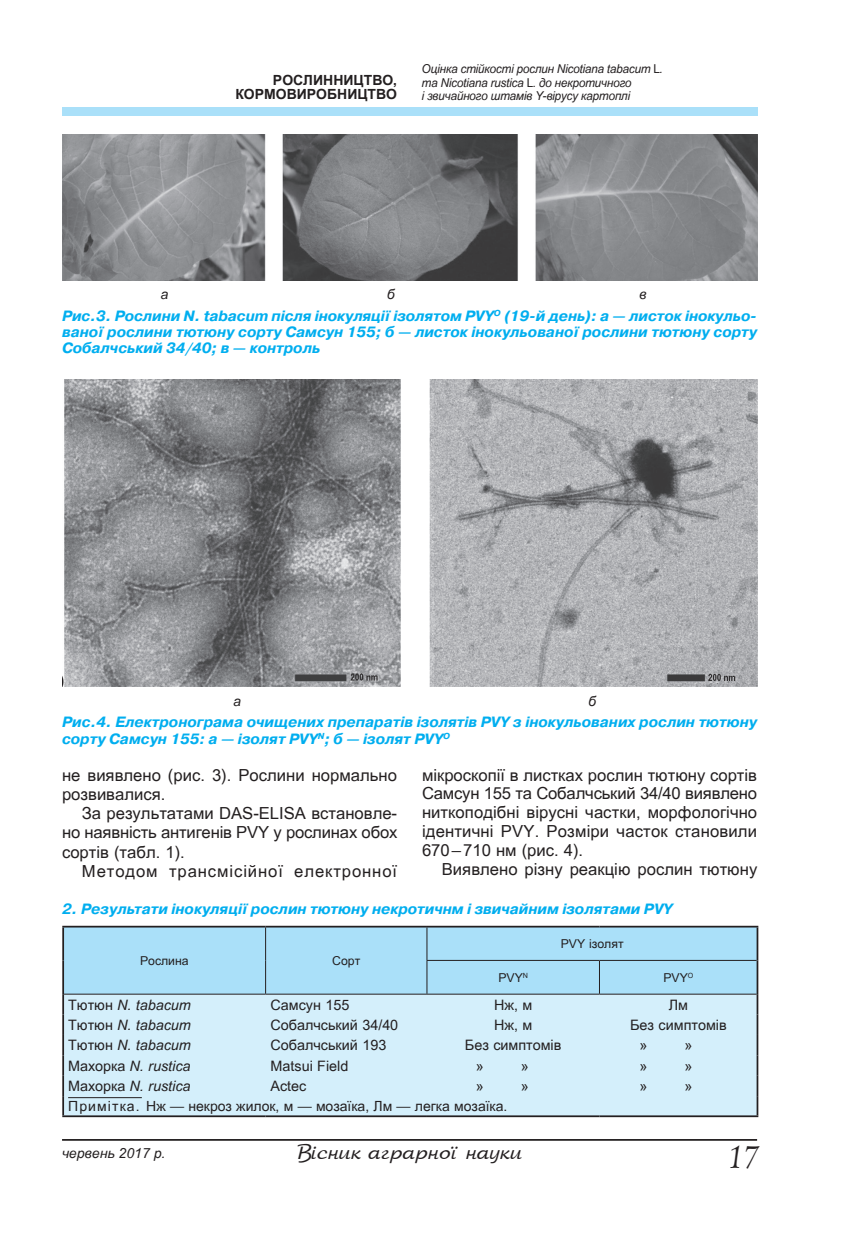
<style>
.page{position:relative;width:844px;height:1241px;background:#fff}
.page>*{position:absolute;margin:0;border:0;box-sizing:border-box;transform-origin:0 0}
.t1{font:italic 31.5px "Lazurski C";color:#231f20}
.t2{font:21px "AS Arbat";color:#231f20}
.t3{font:16.62px/18.9px "Visnyk";color:#231f20;text-align:justify}
.t4{font:16.62px "Visnyk";letter-spacing:.055em;color:#231f20}
.t5{font:italic 700 14.88px/16.4px "Pragmatica C";color:#00aeef;text-align:justify}
.t6{font:14.35px "Visnyk";color:#231f20}
.t7{font:italic 14.35px "Visnyk";color:#231f20}
.t8{font:14px "Visnyk";color:#231f20}
.t9{font:700 14px/14px "Visnyk";color:#231f20;text-align:right}
.t10{font:italic 14px "Visnyk";color:#231f20}
.t11{font:italic 12.25px/13.1px "Visnyk";letter-spacing:-.02em;color:#231f20;scale:.96 1}
.t12{font:12.25px "Visnyk";color:#231f20}
.s1{font-style:normal}
</style>
<div class="page">
<div style="left:62px;top:108px;width:694px;height:8px;background:#aae0f9"></div>
<hr style="left:62px;top:1138px;width:694px;height:2px;background:#231f20">
<img style="left:62px;top:134px;width:695px;height:146px">
<div style="left:64px;top:927px;width:692px;height:66px;background:#aae0f9"></div>
<div style="left:64px;top:994px;width:692px;height:121px;background:#d4effb"></div>
<hr style="left:265px;top:927px;width:1px;height:33px;background:#231f20">
<hr style="left:426px;top:927px;width:1px;height:32px;background:#231f20">
<hr style="left:265px;top:960px;width:1px;height:33px;background:#231f20">
<hr style="left:426px;top:959px;width:173px;height:1px;background:#231f20">
<hr style="left:426px;top:960px;width:1px;height:33px;background:#231f20">
<hr style="left:599px;top:959px;width:157px;height:1px;background:#231f20">
<hr style="left:599px;top:960px;width:1px;height:33px;background:#231f20">
<hr style="left:64px;top:993px;width:201px;height:1px;background:#231f20">
<hr style="left:265px;top:993px;width:162px;height:1px;background:#231f20">
<hr style="left:427px;top:993px;width:172px;height:1px;background:#231f20">
<hr style="left:599px;top:993px;width:157px;height:1px;background:#231f20">
<hr style="left:62px;top:925px;width:203px;height:2px;background:#231f20">
<hr style="left:62px;top:927px;width:2px;height:33px;background:#231f20">
<hr style="left:265px;top:925px;width:162px;height:2px;background:#231f20">
<hr style="left:62px;top:960px;width:2px;height:33px;background:#231f20">
<hr style="left:427px;top:925px;width:172px;height:2px;background:#231f20">
<hr style="left:599px;top:925px;width:159px;height:2px;background:#231f20">
<hr style="left:756px;top:927px;width:2px;height:33px;background:#231f20">
<hr style="left:756px;top:960px;width:2px;height:33px;background:#231f20">
<hr style="left:62px;top:993px;width:2px;height:21px;background:#231f20">
<hr style="left:756px;top:993px;width:2px;height:21px;background:#231f20">
<hr style="left:62px;top:1014px;width:2px;height:20px;background:#231f20">
<hr style="left:756px;top:1014px;width:2px;height:20px;background:#231f20">
<hr style="left:62px;top:1034px;width:2px;height:21px;background:#231f20">
<hr style="left:756px;top:1034px;width:2px;height:21px;background:#231f20">
<hr style="left:62px;top:1055px;width:2px;height:20px;background:#231f20">
<hr style="left:756px;top:1055px;width:2px;height:20px;background:#231f20">
<hr style="left:62px;top:1075px;width:2px;height:20px;background:#231f20">
<hr style="left:756px;top:1075px;width:2px;height:20px;background:#231f20">
<hr style="left:62px;top:1095px;width:2px;height:20px;background:#231f20">
<hr style="left:756px;top:1095px;width:2px;height:20px;background:#231f20">
<hr style="left:62px;top:1115px;width:203px;height:1px;background:#231f20">
<hr style="left:265px;top:1115px;width:162px;height:1px;background:#231f20">
<hr style="left:427px;top:1115px;width:172px;height:1px;background:#231f20">
<hr style="left:599px;top:1115px;width:159px;height:1px;background:#231f20">
<hr style="left:68px;top:1097px;width:74px;height:1px;background:#231f20">
<img style="left:62px;top:379px;width:694px;height:307px">
<p class="t9" style="left:235px;top:73px;width:163px">Рослинництво, кормовиробництво</p>
<p class="t11" style="left:422px;top:63px;width:253px">Оцінка стійкості рослин Nicotiana tabacum <span class="s1">L</span>. та Nicotiana rustica <span class="s1">L</span>. до некротичного<br>і звичайного штамів Y-вірусу картоплі</p>
<p class="t10" style="left:161px;top:287px;width:9px">а</p>
<p class="t10" style="left:387px;top:287px;width:9px">б</p>
<p class="t10" style="left:639px;top:287px;width:9px">в</p>
<p class="t5" style="left:62px;top:307px;width:696px">Рис.3. Рослини N. tabacum після інокуляції ізолятом PVY<sup>O</sup> (19-й день): а — листок інокульо&shy;ваної рослини тютюну сорту Самсун 155; б — листок інокульованої рослини тютюну сорту Собалчський 34/40; в — контроль</p>
<p class="t10" style="left:233px;top:693px;width:9px">а</p>
<p class="t10" style="left:588px;top:693px;width:9px">б</p>
<p class="t5" style="left:62px;top:713px;width:696px">Рис.4. Електронограма очищених препаратів ізолятів PVY з інокульованих рослин тютюну сорту Самсун 155: а — ізолят PVY<sup>N</sup>; б — ізолят PVY<sup>O</sup></p>
<p class="t3" style="left:62px;top:765px;width:336px">не виявлено (рис. 3). Рослини нормально розвивалися.</p>
<p class="t3" style="left:62px;top:803px;width:337px;text-indent:20px">За результатами DAS-ELISA встановле&shy;но наявність антигенів PVY у рослинах обох сортів (табл. 1).</p>
<p class="t4" style="left:82px;top:861px;width:316px">Методом трансмісійної електронної</p>
<p class="t3" style="left:422px;top:765px;width:336px">мікроскопії в листках рослин тютюну сортів Самсун 155 та Собалчський 34/40 виявлено ниткоподібні вірусні частки, морфологічно ідентичні PVY. Розміри часток становили 670–710 нм (рис. 4).</p>
<p class="t3" style="left:442px;top:859px;width:317px">Виявлено різну реакцію рослин тютюну</p>
<p class="t5" style="left:62px;top:900px;width:611px">2. Результати інокуляції рослин тютюну некротичнм і звичайним ізолятами PVY</p>
<p class="t12" style="left:140px;top:953px;width:50px">Рослина</p>
<p class="t12" style="left:332px;top:953px;width:30px">Cорт</p>
<p class="t12" style="left:560px;top:936px;width:64px">PVY ізолят</p>
<p class="t12" style="left:498px;top:970px;width:31px">PVY<sup>N</sup></p>
<p class="t12" style="left:663px;top:970px;width:32px">PVY<sup>O</sup></p>
<p class="t7" style="left:68px;top:996px;width:124px"><span class="s1">Тютюн</span> N. tabacum</p>
<p class="t6" style="left:270px;top:996px;width:80px">Самсун 155</p>
<p class="t6" style="left:494px;top:996px;width:40px">Нж, м</p>
<p class="t6" style="left:668px;top:996px;width:21px">Лм</p>
<p class="t7" style="left:68px;top:1017px;width:124px"><span class="s1">Тютюн</span> N. tabacum</p>
<p class="t6" style="left:270px;top:1016px;width:129px">Собалчський 34/40</p>
<p class="t6" style="left:494px;top:1016px;width:40px">Нж, м</p>
<p class="t6" style="left:630px;top:1016px;width:98px">Без симптомів</p>
<p class="t7" style="left:68px;top:1037px;width:124px"><span class="s1">Тютюн</span> N. tabacum</p>
<p class="t6" style="left:270px;top:1037px;width:117px">Собалчський 193</p>
<p class="t6" style="left:465px;top:1037px;width:98px">Без симптомів</p>
<p class="t6" style="left:639px;top:1037px;width:9px">»</p>
<p class="t6" style="left:684px;top:1037px;width:9px">»</p>
<p class="t7" style="left:68px;top:1057px;width:124px"><span class="s1">Махорка</span> N. rustica</p>
<p class="t6" style="left:270px;top:1057px;width:79px">Matsui Field</p>
<p class="t6" style="left:475px;top:1057px;width:9px">»</p>
<p class="t6" style="left:520px;top:1057px;width:9px">»</p>
<p class="t6" style="left:639px;top:1057px;width:9px">»</p>
<p class="t6" style="left:684px;top:1057px;width:9px">»</p>
<p class="t7" style="left:68px;top:1078px;width:124px"><span class="s1">Махорка</span> N. rustica</p>
<p class="t6" style="left:270px;top:1077px;width:37px">Actec</p>
<p class="t6" style="left:475px;top:1077px;width:9px">»</p>
<p class="t6" style="left:520px;top:1077px;width:9px">»</p>
<p class="t6" style="left:639px;top:1077px;width:9px">»</p>
<p class="t6" style="left:684px;top:1077px;width:9px">»</p>
<p class="t8" style="left:68px;top:1098px;width:440px">Примітка. Нж — некроз жилок, м — мозаїка, Лм — легка мозаїка.</p>
<p class="t10" style="left:62px;top:1145px;width:105px">червень 2017 р.</p>
<h2 class="t2" style="left:297px;top:1138px;width:226px">Вісник аграрної науки</h2>
<h1 class="t1" style="left:723px;top:1136px;width:35px">17</h1>
</div>
